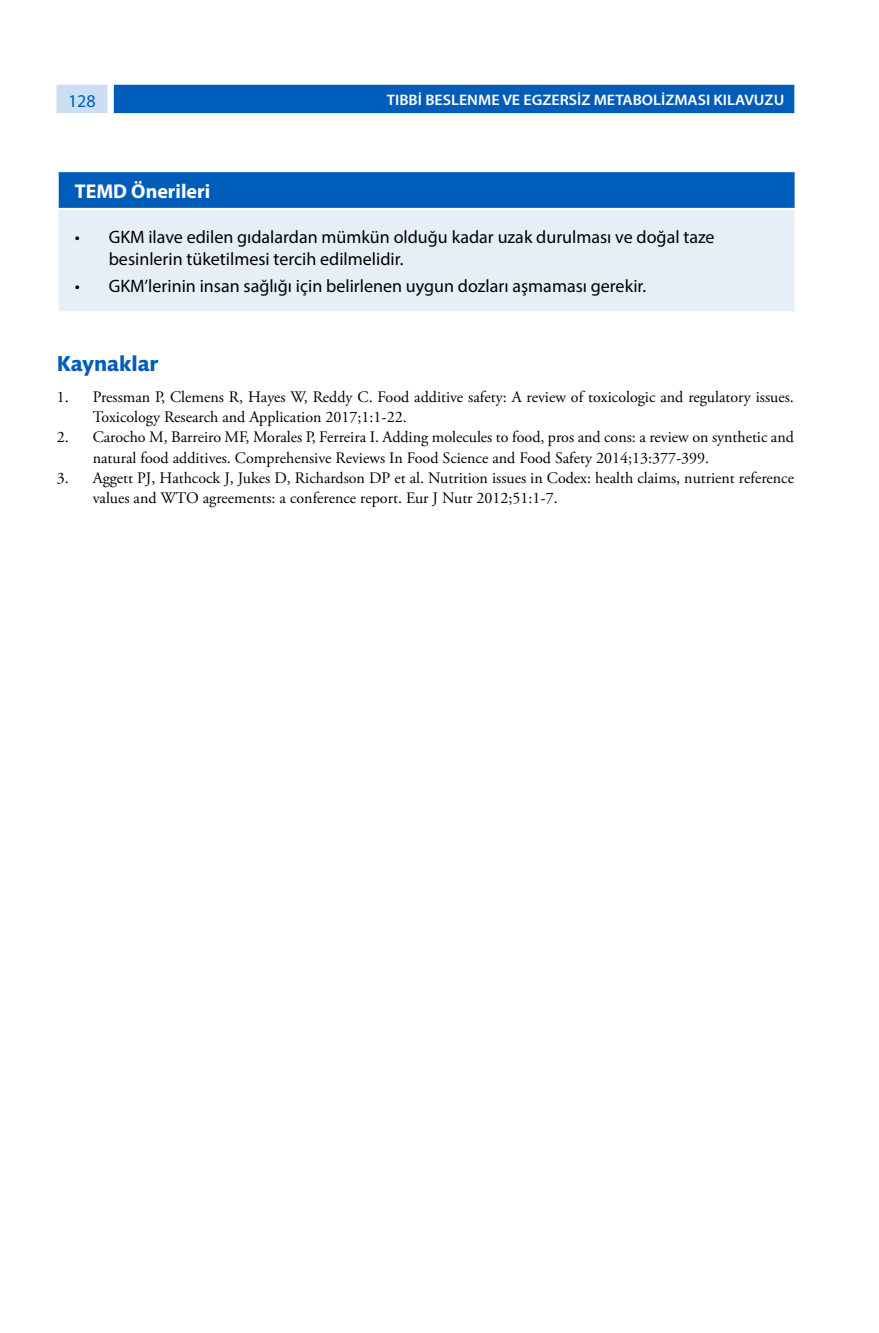
<style>
.page{position:relative;width:879px;height:1333px;background:#fff}
.page>*{position:absolute;margin:0;border:0;box-sizing:border-box;transform-origin:0 0}
.t1{font:700 22px "Mundo Sans Std";color:#005cb9}
.t2{font:700 20px "Myriad Pro";color:#fff}
.t3{font:18px/22px "Myriad Pro";color:#000}
.t4{font:18px "Myriad Pro";color:#005cb9}
.t5{font:16px/20px "Adobe Garamond Pro";color:#000}
.t6{font:600 15.2px "Myriad Pro";color:#fff;scale:1.05 1}
</style>
<div class="page">
<div style="left:114px;top:85px;width:680px;height:28px;background:#005cb9"></div>
<div style="left:56px;top:85px;width:51px;height:28px;background:#ccdef1"></div>
<div style="left:58px;top:171px;width:737px;height:38px;background:#005cb9"></div>
<div style="left:58px;top:209px;width:737px;height:103px;background:#e6eff8"></div>
<hr style="left:57px;top:170px;width:739px;height:2px;background:#fff">
<hr style="left:57px;top:172px;width:2px;height:36px;background:#fff">
<hr style="left:794px;top:172px;width:2px;height:36px;background:#fff">
<hr style="left:57px;top:208px;width:739px;height:2px;background:#fff">
<hr style="left:57px;top:210px;width:2px;height:101px;background:#fff">
<hr style="left:794px;top:210px;width:2px;height:101px;background:#fff">
<hr style="left:57px;top:311px;width:739px;height:2px;background:#fff">
<p class="t4" style="left:68px;top:89px;width:29px">128</p>
<p class="t6" style="left:387px;top:90px;width:380px">TIBBİ BESLENME VE EGZERSİZ METABOLİZMASI KILAVUZU</p>
<p class="t2" style="left:75px;top:178px;width:137px">TEMD Önerileri</p>
<p class="t3" style="left:109px;top:225px;width:607px;text-indent:-34px">• GKM ilave edilen gıdalardan mümkün olduğu kadar uzak durulması ve doğal taze besinlerin tüketilmesi tercih edilmelidir.</p>
<p class="t3" style="left:75px;top:275px;width:573px">• GKM’lerinin insan sağlığı için belirlenen uygun dozları aşmaması gerekir.</p>
<h1 class="t1" style="left:57px;top:351px;width:103px">Kaynaklar</h1>
<p class="t5" style="left:93px;top:388px;width:703px;text-indent:-36px">1. Pressman P, Clemens R, Hayes W, Reddy C. Food additive safety: A review of toxicologic and regulatory issues.<br>Toxicology Research and Application 2017;1:1-22.</p>
<p class="t5" style="left:93px;top:428px;width:703px;text-indent:-36px">2. Carocho M, Barreiro MF, Morales P, Ferreira I. Adding molecules to food, pros and cons: a review on synthetic and natural food additives. Comprehensive Reviews In Food Science and Food Safety 2014;13:377-399.</p>
<p class="t5" style="left:93px;top:468px;width:703px;text-indent:-36px">3. Aggett PJ, Hathcock J, Jukes D, Richardson DP et al. Nutrition issues in Codex: health claims, nutrient reference values and WTO agreements: a conference report. Eur J Nutr 2012;51:1-7.</p>
</div>
